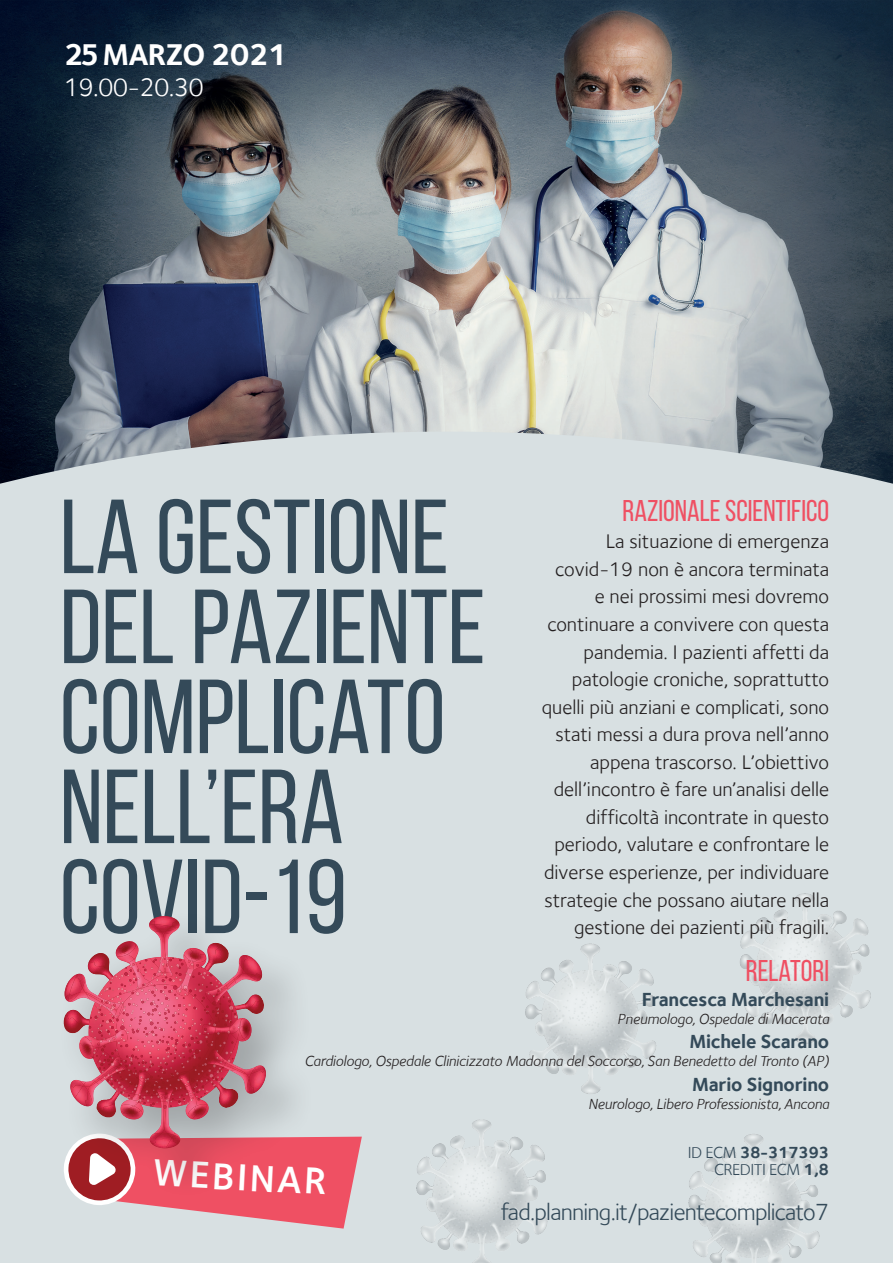
<style>
.page{position:relative;width:893px;height:1263px;background:#fff}
.page>*{position:absolute;margin:0;border:0;box-sizing:border-box;transform-origin:0 0}
.t1{font:105px/90px "Bebas Neue";color:#344a59}
.t2{font:600 38.55px "Foundry Sterling";color:#fff}
.t3{font:700 30.9px "Foundry Sterling";letter-spacing:-.03em;color:#fff}
.t4{font:30px "Bebas Neue";color:#ef5063}
.t5{font:26.1px "Foundry Sterling";letter-spacing:-.03em;color:#fff}
.t6{font:24px "Foundry Sterling";letter-spacing:-.03em;color:#344a59}
.t7{font:20.25px/27.6px "Foundry Sterling";color:#231f20;text-align:right}
.t8{font:700 19.5px "Foundry Sterling";letter-spacing:-.01em;color:#344a59}
.t9{font:16.5px/16.5px "Foundry Sterling";letter-spacing:-.03em;color:#344a59;text-align:right}
.t10{font:italic 15px "Foundry Sterling";letter-spacing:-.01em;color:#231f20}
.s1{font-weight:700}
</style>
<div class="page">
<img style="left:0;top:0;width:893px;height:432px">
<div style="left:0;top:432px;width:893px;height:831px;background:#d8e0e2"></div>
<div style="left:58px;top:909px;width:258px;height:290px;background:#231f20;opacity:.3"></div>
<svg style="left:63px;top:925px;width:203px;height:207px;background:#c1c8ca"></svg>
<img style="left:153px;top:1119px;width:22px;height:13px">
<svg style="left:63px;top:1132px;width:299px;height:96px;background:#e07682"></svg>
<img style="left:164px;top:1119px;width:4px;height:10px">
<svg style="left:64px;top:916px;width:202px;height:203px;background:#cd7686"></svg>
<img style="left:96px;top:1079px;width:34px;height:31px">
<img style="left:202px;top:1069px;width:33px;height:39px">
<img style="left:416px;top:893px;width:455px;height:370px">
<h3 class="t3" style="left:64px;top:36px;width:225px">25 MARZO 2021</h3>
<p class="t5" style="left:64px;top:72px;width:142px">19.00-20.30</p>
<h1 class="t1" style="left:60px;top:491px;width:427px">LA GESTIONE<br>DEL PAZIENTE<br>COMPLICATO<br>NELL’ERA<br>COVID-19</h1>
<h3 class="t4" style="left:622px;top:494px;width:208px">RAZIONALE SCIENTIFICO</h3>
<p class="t7" style="left:542px;top:527px;width:289px">La situazione di emergenza covid-19 non è ancora terminata e nei prossimi mesi dovremo continuare a convivere con questa pandemia. I pazienti affetti da patologie croniche, soprattutto quelli più anziani e complicati, sono stati messi a dura prova nell’anno appena trascorso. L’obiettivo dell’incontro è fare un’analisi delle difficoltà incontrate in questo periodo, valutare e confrontare le diverse esperienze, per individuare strategie che possano aiutare nella gestione dei pazienti più fragili.</p>
<h3 class="t4" style="left:746px;top:955px;width:85px">RELATORI</h3>
<p class="t8" style="left:642px;top:988px;width:189px">Francesca Marchesani</p>
<p class="t10" style="left:617px;top:1010px;width:213px">Pneumologo, Ospedale di Macerata</p>
<p class="t8" style="left:689px;top:1030px;width:141px">Michele Scarano</p>
<p class="t10" style="left:304px;top:1052px;width:526px">Cardiologo, Ospedale Clinicizzato Madonna del Soccorso, San Benedetto del Tronto (AP)</p>
<p class="t8" style="left:692px;top:1072px;width:138px">Mario Signorino</p>
<p class="t10" style="left:588px;top:1095px;width:243px">Neurologo, Libero Professionista, Ancona</p>
<p class="t9" style="left:688px;top:1144px;width:143px">ID ECM <span class="s1">38-317393<br></span>CREDITI ECM <span class="s1">1,8</span></p>
<h2 class="t2" style="left:154px;top:1150px;width:175px;rotate:3deg">WEBINAR</h2>
<p class="t6" style="left:501px;top:1198px;width:330px">fad.planning.it/pazientecomplicato7</p>
</div>
